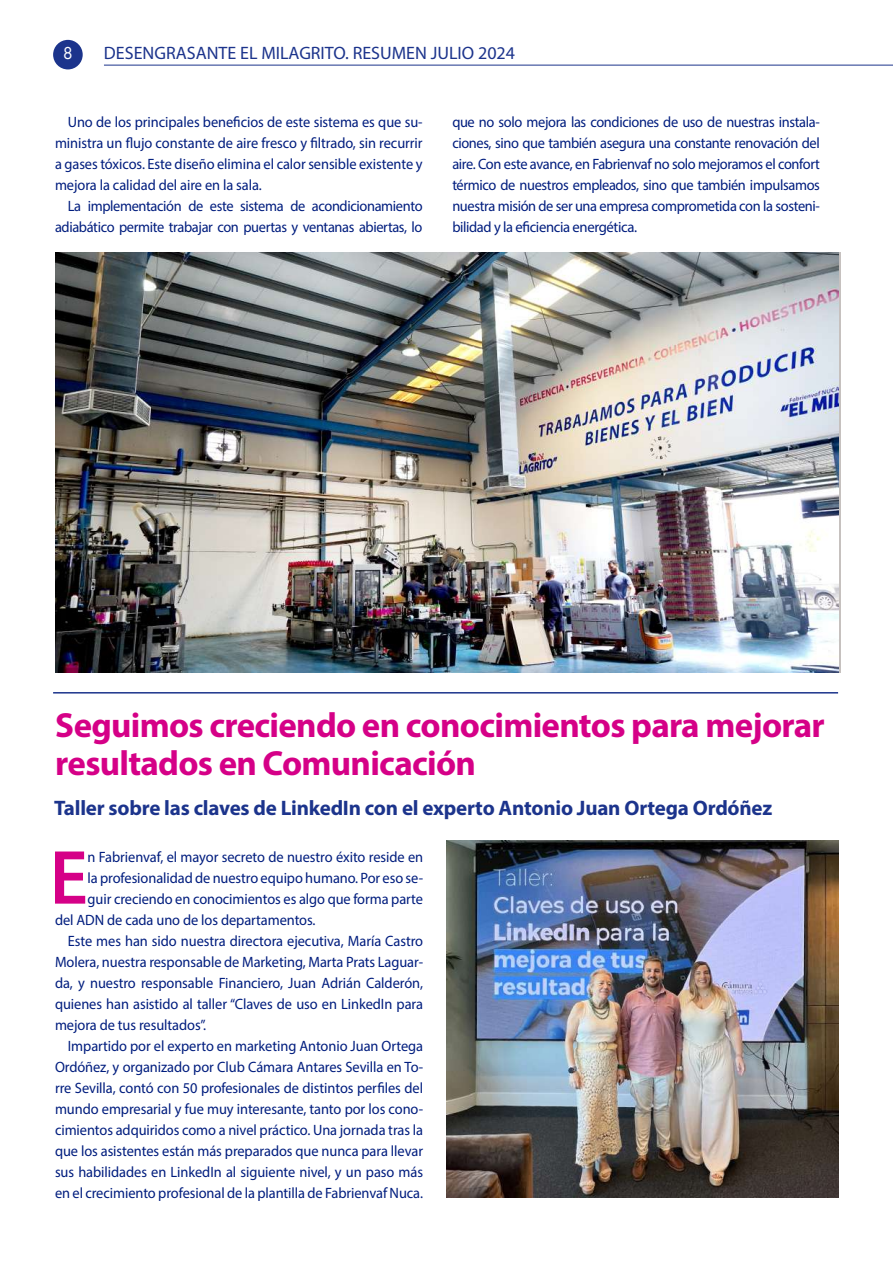
<style>
.page{position:relative;width:893px;height:1263px;background:#fff}
.page>*{position:absolute;margin:0;border:0;box-sizing:border-box;transform-origin:0 0}
.t1{font:600 77.25px "Myriad Pro";color:#d50087;scale:.96 1}
.t2{font:700 34.95px/38.2px "Myriad Pro";letter-spacing:-.02em;color:#d50087}
.t3{font:700 21px "Myriad Pro";letter-spacing:-.01em;color:#1c348c}
.t4{font:18px "Myriad Pro";color:#1c348c}
.t5{font:18px "Futura PT";color:#fff}
.t6{font:15px/21px "Myriad Pro";letter-spacing:-.005em;color:#001d7e;text-align:justify;scale:.96 1}
.t7{font:15px/21px "Myriad Pro";letter-spacing:-.025em;color:#001d7e;text-align:right;scale:.96 1}
</style>
<div class="page">
<div style="left:53px;top:40px;width:30px;height:29px;background:#1c348c;border-radius:50%"></div>
<hr style="left:104px;top:65px;width:789px;height:1px;background:#1c348c">
<img style="left:446px;top:840px;width:393px;height:357px">
<hr style="left:53px;top:692px;width:785px;height:1px;background:#1c348c">
<img style="left:56px;top:253px;width:782px;height:420px">
<p class="t5" style="left:63px;top:42px;width:12px">8</p>
<p class="t4" style="left:104px;top:42px;width:413px">DESENGRASANTE EL MILAGRITO. RESUMEN JULIO 2024</p>
<p class="t6" style="left:55px;top:111px;width:384px;text-indent:13px">Uno de los principales beneficios de este sistema es que su&shy;ministra un flujo constante de aire fresco y filtrado, sin recurrir a gases tóxicos. Este diseño elimina el calor sensible existente y mejora la calidad del aire en la sala.</p>
<p class="t7" style="left:55px;top:195px;width:384px">La implementación de este sistema de acondicionamiento adiabático permite trabajar con puertas y ventanas abiertas, lo</p>
<p class="t6" style="left:452px;top:111px;width:384px">que no solo mejora las condiciones de uso de nuestras instala&shy;ciones, sino que también asegura una constante renovación del aire. Con este avance, en Fabrienvaf no solo mejoramos el confort térmico de nuestros empleados, sino que también impulsamos nuestra misión de ser una empresa comprometida con la sosteni&shy;bilidad y la eficiencia energética.</p>
<h2 class="t2" style="left:55px;top:705px;width:771px">Seguimos creciendo en conocimientos para mejorar resultados en Comunicación</h2>
<h3 class="t3" style="left:54px;top:794px;width:720px">Taller sobre las claves de LinkedIn con el experto Antonio Juan Ortega Ordóñez</h3>
<h1 class="t1" style="left:50px;top:828px;width:41px">E</h1>
<p class="t6" style="left:88px;top:846px;width:351px">n Fabrienvaf, el mayor secreto de nuestro éxito reside en</p>
<p class="t6" style="left:88px;top:867px;width:351px">la profesionalidad de nuestro equipo humano. Por eso se-</p>
<p class="t6" style="left:88px;top:888px;width:351px">guir creciendo en conocimientos es algo que forma parte</p>
<p class="t6" style="left:55px;top:909px;width:273px">del ADN de cada uno de los departamentos.</p>
<p class="t6" style="left:68px;top:930px;width:372px">Este mes han sido nuestra directora ejecutiva, María Castro</p>
<p class="t6" style="left:55px;top:951px;width:385px">Molera, nuestra responsable de Marketing, Marta Prats Laguar-</p>
<p class="t6" style="left:55px;top:972px;width:385px">da, y nuestro responsable Financiero, Juan Adrián Calderón,</p>
<p class="t6" style="left:55px;top:993px;width:385px">quienes han asistido al taller “Claves de uso en LinkedIn para</p>
<p class="t6" style="left:55px;top:1014px;width:159px">mejora de tus resultados”.</p>
<p class="t6" style="left:68px;top:1035px;width:372px">Impartido por el experto en marketing Antonio Juan Ortega</p>
<p class="t6" style="left:55px;top:1056px;width:385px">Ordóñez, y organizado por Club Cámara Antares Sevilla en To-</p>
<p class="t6" style="left:55px;top:1077px;width:385px">rre Sevilla, contó con 50 profesionales de distintos perfiles del</p>
<p class="t6" style="left:55px;top:1098px;width:385px">mundo empresarial y fue muy interesante, tanto por los cono-</p>
<p class="t6" style="left:55px;top:1119px;width:385px">cimientos adquiridos como a nivel práctico. Una jornada tras la</p>
<p class="t6" style="left:55px;top:1140px;width:385px">que los asistentes están más preparados que nunca para llevar</p>
<p class="t6" style="left:55px;top:1161px;width:385px">sus habilidades en LinkedIn al siguiente nivel, y un paso más</p>
<p class="t6" style="left:55px;top:1182px;width:385px">en el crecimiento profesional de la plantilla de Fabrienvaf Nuca.</p>
</div>
